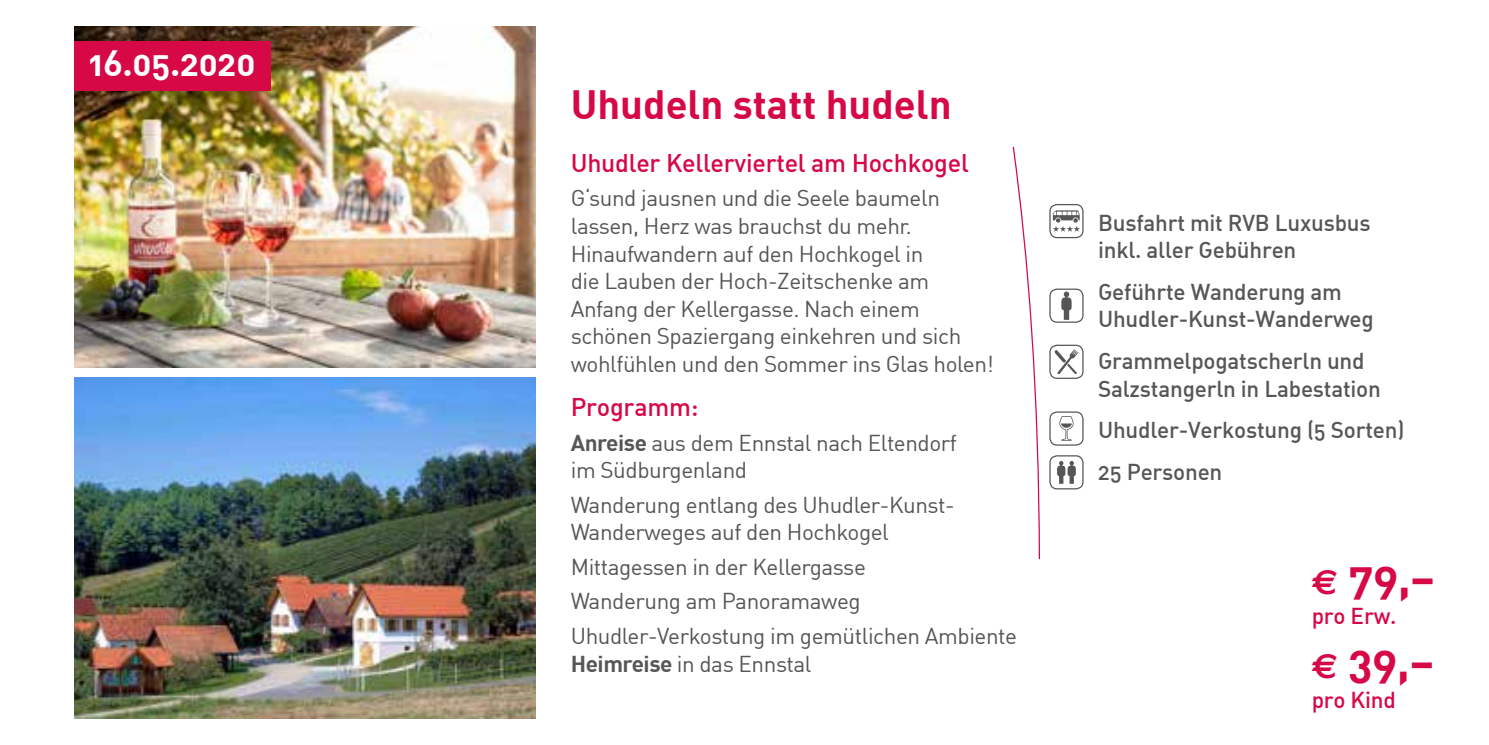
<style>
.page{position:relative;width:1489px;height:745px;background:#fff}
.page>*{position:absolute;margin:0;border:0;box-sizing:border-box;transform-origin:0 0}
.t1{font:45px "DIN Bold Alternate";color:#d60846}
.t2{font:40px "DIN Bold Alternate";color:#d60846}
.t3{font:35px "DIN Bold Alternate";letter-spacing:-.01em;color:#fff}
.t4{font:25px "DIN Medium Alternate";letter-spacing:-.01em;color:#d60846}
.t5{font:22.5px/27.5px "DIN";letter-spacing:-.02em;color:#565656}
.t6{font:22.5px/27.5px "DIN Medium Alternate";letter-spacing:-.01em;color:#565656}
.t7{font:22.5px "DIN Medium Alternate";letter-spacing:-.01em;color:#d60846}
.s1{font-weight:700}
.s2{font-family:"Euro Sans";font-weight:700;font-size:35px}
</style>
<div class="page">
<img style="left:74px;top:27px;width:461px;height:340px">
<img style="left:74px;top:377px;width:461px;height:341px">
<svg style="left:1012px;top:146px;width:28px;height:414px"></svg>
<div style="left:74px;top:41px;width:196px;height:49px;background:#d60846"></div>
<div style="left:1049px;top:204px;width:34px;height:34px;border:1px solid #565656;border-radius:7px"></div>
<svg style="left:1052px;top:210px;width:28px;height:22px"></svg>
<div style="left:1049px;top:344px;width:34px;height:34px;border:1px solid #565656;border-radius:7px"></div>
<svg style="left:1054px;top:349px;width:24px;height:25px"></svg>
<div style="left:1049px;top:455px;width:34px;height:34px;border:1px solid #565656;border-radius:7px"></div>
<svg style="left:1057px;top:461px;width:18px;height:22px"></svg>
<div style="left:1049px;top:411px;width:34px;height:34px;border:1px solid #565656;border-radius:7px"></div>
<svg style="left:1059px;top:416px;width:14px;height:24px"></svg>
<div style="left:1049px;top:288px;width:34px;height:34px;border:1px solid #565656;border-radius:7px"></div>
<svg style="left:1061px;top:291px;width:10px;height:28px"></svg>
<h3 class="t3" style="left:89px;top:41px;width:168px">16.05.2020</h3>
<h2 class="t2" style="left:570px;top:78px;width:382px">Uhudeln statt hudeln</h2>
<p class="t4" style="left:570px;top:147px;width:399px">Uhudler Kellerviertel am Hochkogel</p>
<p class="t5" style="left:570px;top:184px;width:424px">G‘sund jausnen und die Seele baumeln lassen, Herz was brauchst du mehr.<br>Hinaufwandern auf den Hochkogel in<br>die Lauben der Hoch-Zeitschenke am Anfang der Kellergasse. Nach einem schönen Spaziergang einkehren und sich wohlfühlen und den Sommer ins Glas holen!</p>
<p class="t4" style="left:570px;top:390px;width:129px">Programm:</p>
<p class="t5" style="left:570px;top:428px;width:387px"><span class="s1">Anreise</span> aus dem Ennstal nach Eltendorf im Südburgenland</p>
<p class="t5" style="left:570px;top:490px;width:385px">Wanderung entlang des Uhudler-Kunst-<br>Wanderweges auf den Hochkogel</p>
<p class="t5" style="left:570px;top:548px;width:448px;line-height:34.5px">Mittagessen in der Kellergasse<br>Wanderung am Panoramaweg<br>Uhudler-Verkostung im gemütlichen Ambiente</p>
<p class="t5" style="left:570px;top:648px;width:242px"><span class="s1">Heimreise</span> in das Ennstal</p>
<p class="t6" style="left:1097px;top:208px;width:274px">Busfahrt mit RVB Luxusbus inkl. aller Gebühren</p>
<p class="t6" style="left:1097px;top:277px;width:277px">Geführte Wanderung am<br>Uhudler-Kunst-Wanderweg</p>
<p class="t6" style="left:1097px;top:346px;width:284px">Grammelpogatscherln und<br>Salzstangerln in Labestation</p>
<p class="t6" style="left:1097px;top:408px;width:308px;line-height:41.8px">Uhudler-Verkostung (5 Sorten)<br>25 Personen</p>
<h1 class="t1" style="left:1311px;top:547px;width:125px"><span class="s2">€</span> 79,–</h1>
<p class="t7" style="left:1311px;top:600px;width:86px">pro Erw.</p>
<h1 class="t1" style="left:1311px;top:631px;width:124px"><span class="s2">€</span> 39,–</h1>
<p class="t7" style="left:1311px;top:684px;width:86px">pro Kind</p>
</div>
